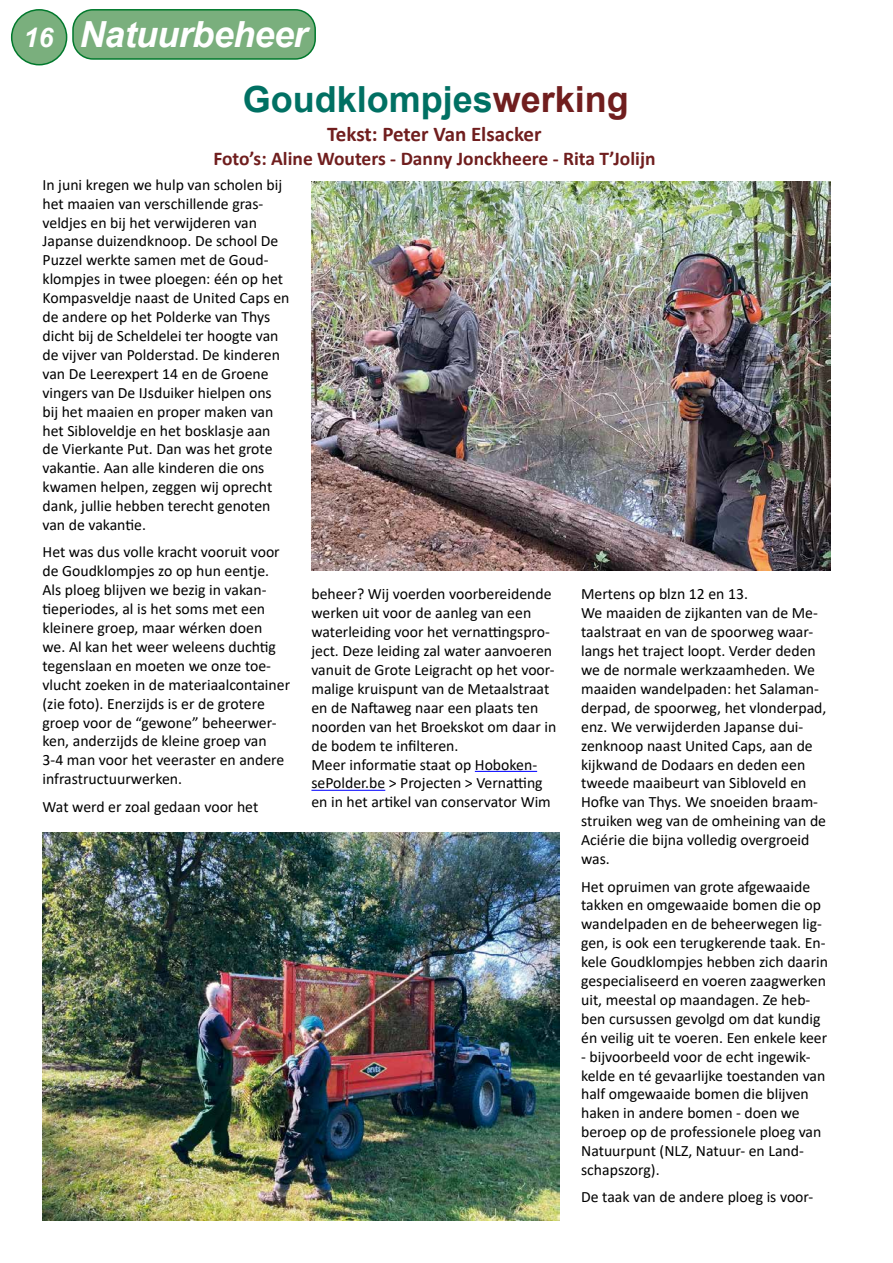
<style>
.page{position:relative;width:893px;height:1263px;background:#fff}
.page>*{position:absolute;margin:0;border:0;box-sizing:border-box;transform-origin:0 0}
.t1{font:italic 700 36px/64.5px "Arial";letter-spacing:-.015em;color:#fff}
.t2{font:700 21px "Calibri";color:#701e1e}
.t3{font:700 19.5px "Calibri";color:#701e1e}
.t4{font:15.75px/18.9px "Calibri";color:#000}
.s1{font-size:27px}
.s2{font-style:normal;color:#007063}
.s3{font-style:normal;color:#701e1e}
</style>
<div class="page">
<div style="left:12px;top:10px;width:55px;height:55px;background:#7aaf7d;border-radius:50%"></div>
<div style="left:11px;top:9px;width:56px;height:56px;border:2px solid #00792c;border-radius:50%"></div>
<div style="left:73px;top:10px;width:242px;height:49px;background:#7aaf7d;border-radius:20px"></div>
<div style="left:72px;top:9px;width:244px;height:51px;border:2px solid #00792c;border-radius:20px"></div>
<hr style="left:475px;top:771px;width:62px;height:1px;background:#00f">
<hr style="left:311px;top:790px;width:74px;height:1px;background:#00f">
<img style="left:312px;top:182px;width:518px;height:389px">
<img style="left:43px;top:833px;width:516px;height:387px">
<h1 class="t1" style="left:243px;top:3px;width:388px;text-indent:-219px"><span class="s1">16</span> Natuurbeheer<br><span class="s2">Goudklompjes</span><span class="s3">werking</span></h1>
<h2 class="t2" style="left:327px;top:120px;width:216px">Tekst: Peter Van Elsacker</h2>
<p class="t3" style="left:213px;top:145px;width:444px">Foto’s: Aline Wouters - Danny Jonckheere - Rita T’Jolijn</p>
<p class="t4" style="left:43px;top:175px;width:248px">In juni kregen we hulp van scholen bij het maaien van verschillende gras&shy;veldjes en bij het verwijderen van Japanse duizendknoop. De school De Puzzel werkte samen met de Goud&shy;klompjes in twee ploegen: één op het Kompasveldje naast de United Caps en de andere op het Polderke van Thys dicht bij de Scheldelei ter hoogte van de vijver van Polderstad. De kinderen van De Leerexpert 14 en de Groene vingers van De IJsduiker hielpen ons bij het maaien en proper maken van het Sibloveldje en het bosklasje aan de Vierkante Put. Dan was het grote vakantie. Aan alle kinderen die ons kwamen helpen, zeggen wij oprecht dank, jullie hebben terecht genoten van de vakantie.</p>
<p class="t4" style="left:43px;top:542px;width:249px">Het was dus volle kracht vooruit voor de Goudklompjes zo op hun eentje.<br>Als ploeg blijven we bezig in vakan&shy;tieperiodes, al is het soms met een kleinere groep, maar wérken doen<br>we. Al kan het weer weleens duchtig tegenslaan en moeten we onze toe&shy;vlucht zoeken in de materiaalcontainer (zie foto). Enerzijds is er de grotere groep voor de “gewone” beheerwer&shy;ken, anderzijds de kleine groep van 3-4 man voor het veeraster en andere infrastructuurwerken.</p>
<p class="t4" style="left:43px;top:797px;width:217px">Wat werd er zoal gedaan voor het</p>
<p class="t4" style="left:311px;top:584px;width:246px">beheer? Wij voerden voorbereidende werken uit voor de aanleg van een waterleiding voor het vernattingspro&shy;ject. Deze leiding zal water aanvoeren vanuit de Grote Leigracht op het voor&shy;malige kruispunt van de Metaalstraat en de Naftaweg naar een plaats ten noorden van het Broekskot om daar in de bodem te infilteren.<br>Meer informatie staat op Hoboken&shy;sePolder.be &gt; Projecten &gt; Vernatting en in het artikel van conservator Wim</p>
<p class="t4" style="left:581px;top:584px;width:247px">Mertens op blzn 12 en 13.<br>We maaiden de zijkanten van de Me&shy;taalstraat en van de spoorweg waar&shy;langs het traject loopt. Verder deden we de normale werkzaamheden. We maaiden wandelpaden: het Salaman&shy;derpad, de spoorweg, het vlonderpad, enz. We verwijderden Japanse dui&shy;zenknoop naast United Caps, aan de kijkwand de Dodaars en deden een tweede maaibeurt van Sibloveld en<br>Hofke van Thys. We snoeiden braam&shy;struiken weg van de omheining van de<br>Aciérie die bijna volledig overgroeid was.</p>
<p class="t4" style="left:581px;top:876px;width:248px">Het opruimen van grote afgewaaide takken en omgewaaide bomen die op wandelpaden en de beheerwegen lig&shy;gen, is ook een terugkerende taak. En&shy;kele Goudklompjes hebben zich daarin gespecialiseerd en voeren zaagwerken uit, meestal op maandagen. Ze heb&shy;ben cursussen gevolgd om dat kundig én veilig uit te voeren. Een enkele keer</p>
<p class="t4" style="left:581px;top:1046px;width:246px">- bijvoorbeeld voor de echt ingewik&shy;kelde en té gevaarlijke toestanden van half omgewaaide bomen die blijven haken in andere bomen - doen we beroep op de professionele ploeg van<br>Natuurpunt (NLZ, Natuur- en Land&shy;schapszorg).</p>
<p class="t4" style="left:581px;top:1187px;width:234px">De taak van de andere ploeg is voor-</p>
</div>
